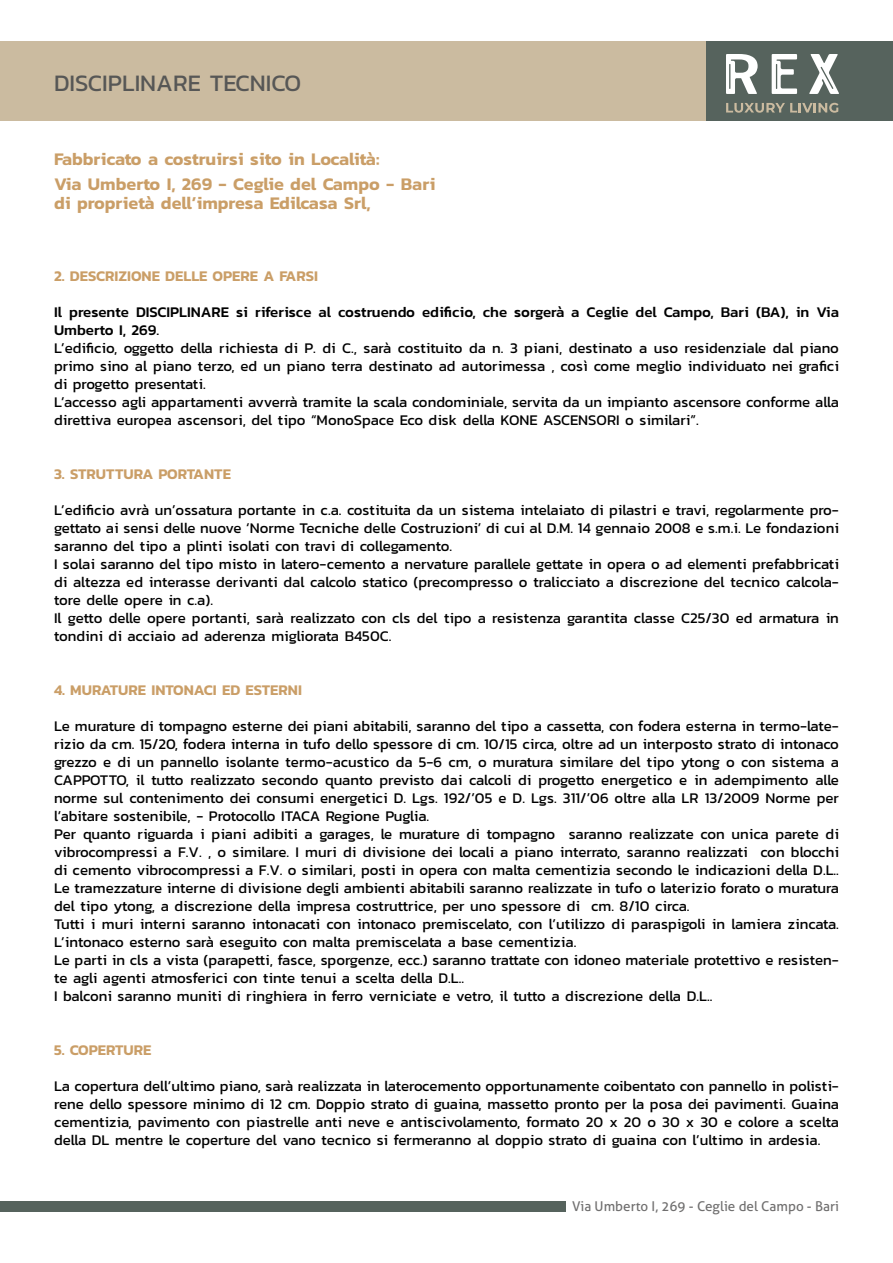
<style>
.page{position:relative;width:893px;height:1263px;background:#fff}
.page>*{position:absolute;margin:0;border:0;box-sizing:border-box;transform-origin:0 0}
.t1{font:24px "Kanit";color:#575756}
.t2{font:600 18px/25.2px "Kanit";color:#ca9e67}
.t3{font:15px/18px "Kanit";color:#000}
.t4{font:500 15px/18px "Kanit";color:#000}
.t5{font:600 15px "Kanit";color:#ca9e67}
.t6{font:13.5px "Aller";color:#706f6f}
</style>
<div class="page">
<div style="left:0;top:41px;width:821px;height:79px;background:#cbbba0"></div>
<div style="left:707px;top:41px;width:186px;height:79px;background:#56635d"></div>
<div style="left:0;top:1201px;width:566px;height:11px;background:#56635d"></div>
<svg style="left:726px;top:103px;width:112px;height:10px"></svg>
<svg style="left:726px;top:54px;width:32px;height:40px"></svg>
<svg style="left:772px;top:54px;width:25px;height:40px"></svg>
<svg style="left:809px;top:54px;width:30px;height:40px"></svg>
<h1 class="t1" style="left:54px;top:66px;width:249px">DISCIPLINARE TECNICO</h1>
<p class="t2" style="left:54px;top:145px;width:383px">Fabbricato a costruirsi sito in Località:<br>Via Umberto I, 269 - Ceglie del Campo - Bari</p>
<p class="t2" style="left:54px;top:190px;width:318px">di proprietà dell’impresa Edilcasa Srl,</p>
<p class="t5" style="left:54px;top:265px;width:266px">2. DESCRIZIONE DELLE OPERE A FARSI</p>
<p class="t4" style="left:54px;top:303px;width:786px">Il presente DISCIPLINARE si riferisce al costruendo edificio, che sorgerà a Ceglie del Campo, Bari (BA), in Via<br>Umberto I, 269.</p>
<p class="t3" style="left:54px;top:339px;width:786px">L’edificio, oggetto della richiesta di P. di C., sarà costituito da n. 3 piani, destinato a uso residenziale dal piano primo sino al piano terzo, ed un piano terra destinato ad autorimessa , così come meglio individuato nei grafici di progetto presentati.<br>L’accesso agli appartamenti avverrà tramite la scala condominiale, servita da un impianto ascensore conforme alla direttiva europea ascensori, del tipo “MonoSpace Eco disk della KONE ASCENSORI o similari”.</p>
<p class="t5" style="left:54px;top:463px;width:178px">3. STRUTTURA PORTANTE</p>
<p class="t3" style="left:54px;top:501px;width:786px">L’edificio avrà un’ossatura portante in c.a. costituita da un sistema intelaiato di pilastri e travi, regolarmente pro&shy;gettato ai sensi delle nuove ‘Norme Tecniche delle Costruzioni’ di cui al D.M. 14 gennaio 2008 e s.m.i. Le fondazioni saranno del tipo a plinti isolati con travi di collegamento.<br>I solai saranno del tipo misto in latero-cemento a nervature parallele gettate in opera o ad elementi prefabbricati di altezza ed interasse derivanti dal calcolo statico (precompresso o tralicciato a discrezione del tecnico calcola&shy;tore delle opere in c.a).<br>Il getto delle opere portanti, sarà realizzato con cls del tipo a resistenza garantita classe C25/30 ed armatura in tondini di acciaio ad aderenza migliorata B450C.</p>
<p class="t5" style="left:54px;top:679px;width:250px">4. MURATURE INTONACI ED ESTERNI</p>
<p class="t3" style="left:54px;top:717px;width:786px">Le murature di tompagno esterne dei piani abitabili, saranno del tipo a cassetta, con fodera esterna in termo-late&shy;rizio da cm. 15/20, fodera interna in tufo dello spessore di cm. 10/15 circa, oltre ad un interposto strato di intonaco grezzo e di un pannello isolante termo-acustico da 5-6 cm, o muratura similare del tipo ytong o con sistema a CAPPOTTO, il tutto realizzato secondo quanto previsto dai calcoli di progetto energetico e in adempimento alle norme sul contenimento dei consumi energetici D. Lgs. 192/’05 e D. Lgs. 311/’06 oltre alla LR 13/2009 Norme per l’abitare sostenibile, - Protocollo ITACA Regione Puglia.<br>Per quanto riguarda i piani adibiti a garages, le murature di tompagno saranno realizzate con unica parete di vibrocompressi a F.V. , o similare. I muri di divisione dei locali a piano interrato, saranno realizzati con blocchi di cemento vibrocompressi a F.V. o similari, posti in opera con malta cementizia secondo le indicazioni della D.L..<br>Le tramezzature interne di divisione degli ambienti abitabili saranno realizzate in tufo o laterizio forato o muratura del tipo ytong, a discrezione della impresa costruttrice, per uno spessore di cm. 8/10 circa.<br>Tutti i muri interni saranno intonacati con intonaco premiscelato, con l’utilizzo di paraspigoli in lamiera zincata.<br>L’intonaco esterno sarà eseguito con malta premiscelata a base cementizia.<br>Le parti in cls a vista (parapetti, fasce, sporgenze, ecc.) saranno trattate con idoneo materiale protettivo e resisten&shy;te agli agenti atmosferici con tinte tenui a scelta della D.L..<br>I balconi saranno muniti di ringhiera in ferro verniciate e vetro, il tutto a discrezione della D.L..</p>
<p class="t5" style="left:54px;top:1039px;width:99px">5. COPERTURE</p>
<p class="t3" style="left:54px;top:1077px;width:786px;text-align:justify">La copertura dell’ultimo piano, sarà realizzata in laterocemento opportunamente coibentato con pannello in polisti&shy;rene dello spessore minimo di 12 cm. Doppio strato di guaina, massetto pronto per la posa dei pavimenti. Guaina cementizia, pavimento con piastrelle anti neve e antiscivolamento, formato 20 x 20 o 30 x 30 e colore a scelta della DL mentre le coperture del vano tecnico si fermeranno al doppio strato di guaina con l’ultimo in ardesia.</p>
<p class="t6" style="left:572px;top:1198px;width:268px">Via Umberto I, 269 - Ceglie del Campo - Bari</p>
</div>
